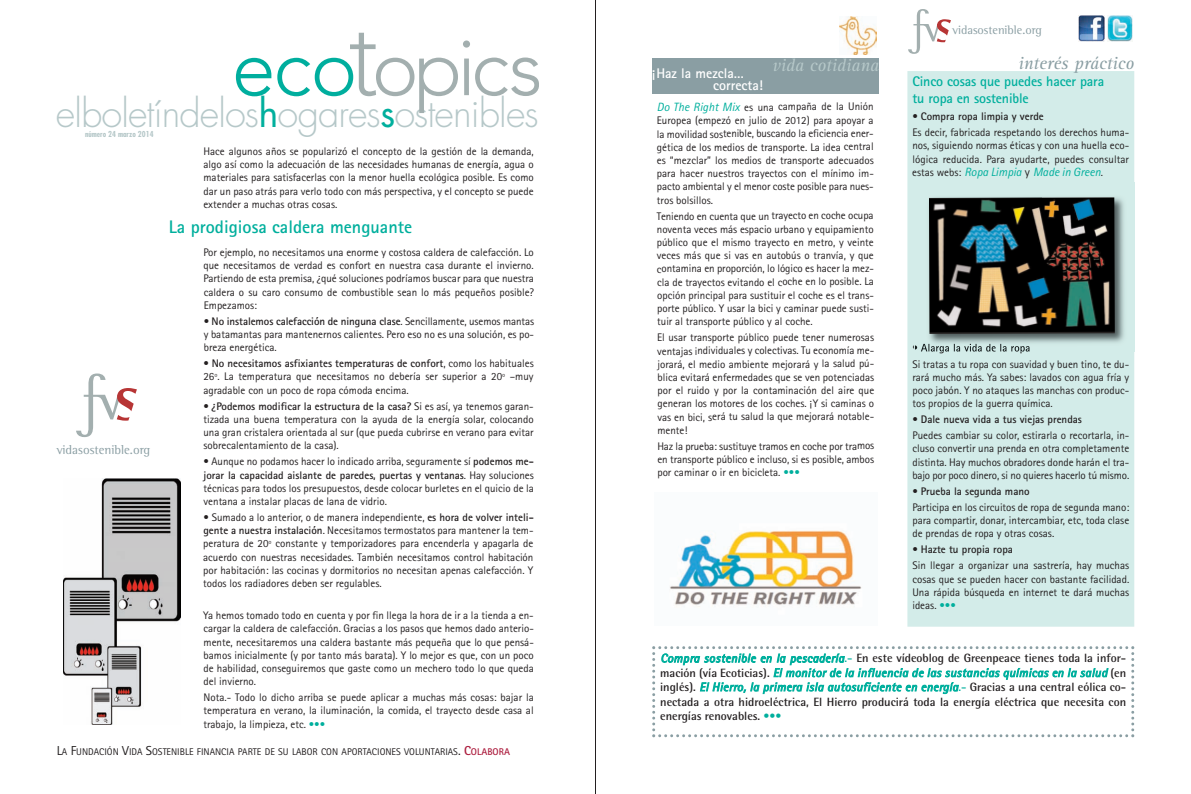
<style>
.page{position:relative;width:1191px;height:794px;background:#fff}
.page>*{position:absolute;margin:0;border:0;box-sizing:border-box;transform-origin:0 0}
.t1{font:300 38px "Futura";letter-spacing:-.025em;color:#b6c8c9}
.t2{font:700 18.2px "Rotis Sans Serif";color:#00af9d}
.t3{font:italic 18px "Rotis Serif";color:#8a9ea3}
.t4{font:italic 18px "Rotis Serif";color:#b6c8c9}
.t5{font:700 14px/16.8px "Rotis Sans Serif";letter-spacing:-.01em;color:#00af9d}
.t6{font:700 14px/12px "Rotis Sans Serif";color:#fff}
.t7{font:12.9px "Rotis Semi Serif";color:#8a9ea3}
.t8{font:12.3px "Rotis Semi Serif";color:#8a9ea3}
.t9{font:700 12px/14.4px "Rotis Semi Sans";color:#231f20;text-align:justify}
.t10{font:italic 12px "Rotis Sans Serif";color:#00af9d}
.t11{font:11px/13.2px "Rotis Sans Serif";color:#231f20;text-align:justify}
.t12{font:9.8px "Rotis Sans Serif";color:#231f20}
.t13{font:700 condensed 8px "Futura";color:#b6c8c9}
.s1{font-weight:400;color:#00af9d}
.s2{font-weight:700}
.s3{color:#00af9d}
.s4{font-size:13px}
.s5{font-weight:700;font-size:13px;color:#ad1f40}
.s6{font-weight:700;color:#ad1f40}
.s7{font-style:italic;font-size:12px;color:#00af9d}
.s8{font-style:normal;font-size:11px;color:#231f20}
.s9{font-style:normal;color:#231f20}
.s10{font-weight:400;font-style:italic;color:#00af9d}
.s11{font-family:"Rotis Sans Serif";font-weight:400;color:#00af9d}
</style>
<div class="page">
<div style="left:652px;top:59px;width:227px;height:35px;background:#8a9ea3"></div>
<svg style="left:652px;top:646px;width:482px;height:91px"></svg>
<div style="left:907px;top:71px;width:227px;height:555px;background:#d3ece9"></div>
<svg style="left:908px;top:9px;width:43px;height:45px"></svg>
<img style="left:1107px;top:16px;width:25px;height:25px">
<img style="left:1079px;top:16px;width:25px;height:25px">
<hr style="left:595px;top:0;width:1px;height:794px;background:#231f20">
<svg style="left:236px;top:58px;width:35px;height:38px"></svg>
<svg style="left:277px;top:33px;width:262px;height:80px"></svg>
<img style="left:670px;top:530px;width:192px;height:77px">
<img style="left:839px;top:17px;width:37px;height:37px">
<img style="left:915px;top:183px;width:220px;height:169px">
<img style="left:921px;top:344px;width:108px;height:8px">
<img style="left:929px;top:197px;width:185px;height:137px">
<img style="left:63px;top:479px;width:117px;height:246px">
<svg style="left:76px;top:373px;width:61px;height:64px"></svg>
<h1 class="t1" style="left:56px;top:96px;width:484px">elboletíndelos<span class="s1">h</span>ogares<span class="s1">s</span>ostenibles</h1>
<p class="t13" style="left:85px;top:130px;width:70px">número 24 marzo 2014</p>
<p class="t11" style="left:203px;top:146px;width:332px">Hace algunos años se popularizó el concepto de la gestión de la demanda, algo así como la adecuación de las necesidades humanas de energía, agua o materiales para satisfacerlas con la menor huella ecológica posible. Es como dar un paso atrás para verlo todo con más perspectiva, y el concepto se puede extender a muchas otras cosas.</p>
<p class="t7" style="left:57px;top:445px;width:95px">vidasostenible.org</p>
<h2 class="t2" style="left:169px;top:220px;width:245px">La prodigiosa caldera menguante</h2>
<p class="t11" style="left:203px;top:247px;width:332px">Por ejemplo, no necesitamos una enorme y costosa caldera de calefacción. Lo que necesitamos de verdad es confort en nuestra casa durante el invierno.<br>Partiendo de esta premisa, ¿qué soluciones podríamos buscar para que nuestra caldera o su caro consumo de combustible sean lo más pequeños posible?<br>Empezamos:</p>
<p class="t11" style="left:204px;top:315px;width:332px">• <span class="s2">No instalemos calefacción de ninguna clase</span>. Sencillamente, usemos mantas y batamantas para mantenernos calientes. Pero eso no es una solución, es po&shy;breza energética.</p>
<p class="t11" style="left:203px;top:358px;width:332px">• <span class="s2">No necesitamos asfixiantes temperaturas de confort</span>, como los habituales 26º. La temperatura que necesitamos no debería ser superior a 20º –muy agradable con un poco de ropa cómoda encima.</p>
<p class="t11" style="left:203px;top:400px;width:332px">• <span class="s2">¿Podemos modificar la estructura de la casa?</span> Si es así, ya tenemos garan&shy;tizada una buena temperatura con la ayuda de la energía solar, colocando una gran cristalera orientada al sur (que pueda cubrirse en verano para evitar sobrecalentamiento de la casa).</p>
<p class="t11" style="left:203px;top:456px;width:332px">• Aunque no podamos hacer lo indicado arriba, seguramente sí <span class="s2">podemos me&shy;jorar la capacidad aislante de paredes, puertas y ventanas</span>. Hay soluciones técnicas para todos los presupuestos, desde colocar burletes en el quicio de la ventana a instalar placas de lana de vidrio.</p>
<p class="t11" style="left:203px;top:512px;width:332px">• Sumado a lo anterior, o de manera independiente, <span class="s2">es hora de volver inteli&shy;gente a nuestra instalación</span>. Necesitamos termostatos para mantener la tem&shy;peratura de 20º constante y temporizadores para encenderla y apagarla de acuerdo con nuestras necesidades. También necesitamos control habitación por habitación: las cocinas y dormitorios no necesitan apenas calefacción. Y todos los radiadores deben ser regulables.</p>
<p class="t11" style="left:203px;top:610px;width:332px">Ya hemos tomado todo en cuenta y por fin llega la hora de ir a la tienda a en&shy;cargar la caldera de calefacción. Gracias a los pasos que hemos dado anterio&shy;mente, necesitaremos una caldera bastante más pequeña que lo que pensá&shy;bamos inicialmente (y por tanto más barata). Y lo mejor es que, con un poco de habilidad, conseguiremos que gaste como un mechero todo lo que queda del invierno.</p>
<p class="t11" style="left:203px;top:692px;width:332px">Nota.- Todo lo dicho arriba se puede aplicar a muchas más cosas: bajar la temperatura en verano, la iluminación, la comida, el trayecto desde casa al trabajo, la limpieza, etc. <span class="s3">•••</span></p>
<p class="t12" style="left:57px;top:748px;width:455px"><span class="s4">L</span>A <span class="s4">F</span>UNDACIÓN <span class="s4">V</span>IDA <span class="s4">S</span>OSTENIBLE FINANCIA PARTE DE SU LABOR CON APORTACIONES VOLUNTARIAS<span class="s4">.</span> <span class="s5">C</span><span class="s6">OLABORA</span></p>
<p class="t6" style="left:713px;top:68px;width:51px;text-indent:-61px">¡Haz la mezcla… correcta!</p>
<h3 class="t4" style="left:772px;top:59px;width:108px">vida cotidiana</h3>
<p class="t11" style="left:657px;top:101px;width:218px"><span class="s7">Do The Right Mix</span> es una campaña de la Unión Europea (empezó en julio de 2012) para apoyar a la movilidad sostenible, buscando la eficiencia ener&shy;gética de los medios de transporte. La idea central es “mezclar” los medios de transporte adecuados para hacer nuestros trayectos con el mínimo im&shy;pacto ambiental y el menor coste posible para nues&shy;tros bolsillos.</p>
<p class="t11" style="left:657px;top:210px;width:219px">Teniendo en cuenta que un trayecto en coche ocupa noventa veces más espacio urbano y equipamiento público que el mismo trayecto en metro, y veinte veces más que si vas en autobús o tranvía, y que contamina en proporción, lo lógico es hacer la mez&shy;cla de trayectos evitando el coche en lo posible. La opción principal para sustituir el coche es el trans&shy;porte público. Y usar la bici y caminar puede susti&shy;tuir al transporte público y al coche.</p>
<p class="t11" style="left:657px;top:332px;width:219px">El usar transporte público puede tener numerosas ventajas individuales y colectivas. Tu economía me&shy;jorará, el medio ambiente mejorará y la salud pú&shy;blica evitará enfermedades que se ven potenciadas por el ruido y por la contaminación del aire que generan los motores de los coches. ¡Y si caminas o vas en bici, será tu salud la que mejorará notable&shy;mente!</p>
<p class="t11" style="left:657px;top:440px;width:218px">Haz la prueba: sustituye tramos en coche por tramos en transporte público e incluso, si es posible, ambos por caminar o ir en bicicleta. <span class="s3">•••</span></p>
<p class="t8" style="left:952px;top:26px;width:91px">vidasostenible.org</p>
<h3 class="t3" style="left:1018px;top:57px;width:117px">interés práctico</h3>
<p class="t5" style="left:912px;top:74px;width:193px">Cinco cosas que puedes hacer para tu ropa en sostenible</p>
<p class="t11" style="left:912px;top:109px;width:218px;line-height:16px">• <span class="s2">Compra ropa limpia y verde<br></span>Es decir, fabricada respetando los derechos huma-</p>
<p class="t11" style="left:912px;top:140px;width:218px">nos, siguiendo normas éticas y con una huella eco&shy;lógica reducida. Para ayudarte, puedes consultar</p>
<p class="t10" style="left:912px;top:168px;width:192px"><span class="s8">estas webs:</span> Ropa Limpia <span class="s9">y</span> Made in Green<span class="s8">.</span></p>
<p class="t11" style="left:912px;top:358px;width:218px">Si tratas a tu ropa con suavidad y buen tino, te du&shy;rará mucho más. Ya sabes: lavados con agua fría y poco jabón. Y no ataques las manchas con produc&shy;tos propios de la guerra química.</p>
<p class="t11" style="left:912px;top:412px;width:218px;line-height:16px">• <span class="s2">Dale nueva vida a tus viejas prendas<br></span>Puedes cambiar su color, estirarla o recortarla, in-</p>
<p class="t11" style="left:912px;top:443px;width:218px">cluso convertir una prenda en otra completamente distinta. Hay muchos obradores donde harán el tra&shy;bajo por poco dinero, si no quieres hacerlo tú mismo.</p>
<p class="t11" style="left:912px;top:484px;width:218px;line-height:16px">• <span class="s2">Prueba la segunda mano<br></span>Participa en los circuitos de ropa de segunda mano:</p>
<p class="t11" style="left:912px;top:515px;width:218px">para compartir, donar, intercambiar, etc, toda clase de prendas de ropa y otras cosas.</p>
<p class="t11" style="left:912px;top:543px;width:218px;line-height:16px">• <span class="s2">Hazte tu propia ropa<br></span>Sin llegar a organizar una sastrería, hay muchas</p>
<p class="t11" style="left:912px;top:573px;width:218px">cosas que se pueden hacer con bastante facilidad.<br>Una rápida búsqueda en internet te dará muchas ideas. <span class="s3">•••</span></p>
<p class="t9" style="left:660px;top:652px;width:467px"><span class="s10">Compra sostenible en la pescadería</span><span class="s3">.-</span> En este vídeoblog de Greenpeace tienes toda la infor&shy;mación (vía Ecoticias). <span class="s10">El monitor de la influencia de las sustancias químicas en la salud</span> (en inglés). <span class="s10">El Hierro, la primera isla autosuficiente en energía</span><span class="s3">.-</span> Gracias a una central eólica co&shy;nectada a otra hidroeléctrica, El Hierro producirá toda la energía eléctrica que necesita con energías renovables. <span class="s11">•••</span></p>
</div>
